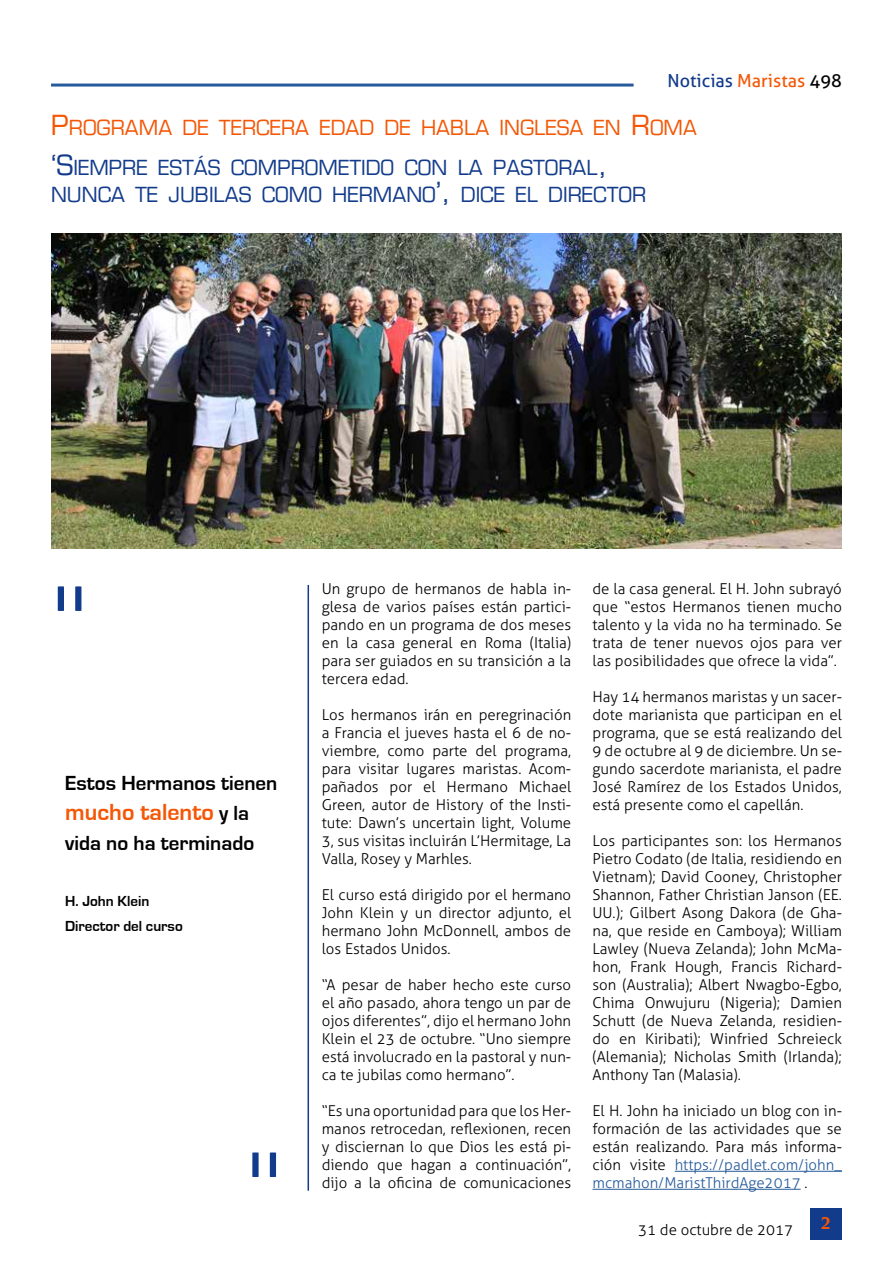
<style>
.page{position:relative;width:893px;height:1263px;background:#fff}
.page>*{position:absolute;margin:0;border:0;box-sizing:border-box;transform-origin:0 0}
.t1{font:300 90px "Aller";color:#123b8b}
.t2{font:700 24px "Eurostile";color:#f45706}
.t3{font:700 21px "Eurostile";color:#000}
.t4{font:20.25px/39.8px "Eurostile";color:#f45706}
.t5{font:20.25px "Eurostile";color:#123b8b}
.t6{font:18px "Aller";color:#123b8b}
.t7{font:700 18px "Novarese IT Cby BT";color:#f45706}
.t8{font:300 15px/18px "Aller";color:#000;text-align:justify}
.t9{font:700 15px/24.8px "Eurostile";color:#000}
.s1{color:#f45706}
.s2{color:#000}
.s3{font-size:27px}
.s4{font-size:27px;color:#123b8b}
.s5{color:#123b8b}
.s6{font-size:21px;color:#000}
.s7{color:#275b9b}
</style>
<div class="page">
<hr style="left:51px;top:84px;width:583px;height:3px;background:#275b9b">
<div style="left:810px;top:1208px;width:32px;height:31px;background:#123b8b"></div>
<hr style="left:308px;top:585px;width:1px;height:606px;background:#123b8b">
<img style="left:51px;top:234px;width:791px;height:315px">
<hr style="left:675px;top:1171px;width:167px;height:1px;background:#275b9b">
<hr style="left:592px;top:1189px;width:209px;height:1px;background:#275b9b">
<p class="t6" style="left:667px;top:69px;width:176px">Noticias <span class="s1">Maristas</span> <span class="s2">498</span></p>
<h3 class="t4" style="left:51px;top:108px;width:647px"><span class="s3">P</span>ROGRAMA DE TERCERA EDAD DE HABLA INGLESA EN <span class="s3">R</span>OMA <span class="s4">‘S</span><span class="s5">IEMPRE ESTÁS COMPROMETIDO CON LA PASTORAL</span><span class="s4">,</span></h3>
<h3 class="t5" style="left:51px;top:182px;width:597px">NUNCA TE JUBILAS COMO HERMANO<span class="s3">’,</span> DICE EL DIRECTOR</h3>
<h1 class="t1" style="left:51px;top:565px;width:39px">"</h1>
<h3 class="t3" style="left:65px;top:771px;width:214px">Estos Hermanos tienen</h3>
<h2 class="t2" style="left:65px;top:799px;width:185px">mucho talento <span class="s6">y la</span></h2>
<h3 class="t3" style="left:65px;top:831px;width:191px">vida no ha terminado</h3>
<p class="t9" style="left:65px;top:889px;width:119px">H. John Klein<br>Director del curso</p>
<h1 class="t1" style="left:246px;top:1131px;width:39px">"</h1>
<p class="t8" style="left:322px;top:580px;width:251px">Un grupo de hermanos de habla in&shy;glesa de varios países están partici&shy;pando en un programa de dos meses en la casa general en Roma (Italia) para ser guiados en su transición a la tercera edad.</p>
<p class="t8" style="left:322px;top:706px;width:251px">Los hermanos irán en peregrinación a Francia el jueves hasta el 6 de no&shy;viembre, como parte del programa, para visitar lugares maristas. Acom&shy;pañados por el Hermano Michael Green, autor de History of the Insti&shy;tute: Dawn’s uncertain light, Volume 3, sus visitas incluirán L’Hermitage, La Valla, Rosey y Marhles.</p>
<p class="t8" style="left:322px;top:886px;width:251px">El curso está dirigido por el hermano John Klein y un director adjunto, el hermano John McDonnell, ambos de los Estados Unidos.</p>
<p class="t8" style="left:322px;top:976px;width:251px">“A pesar de haber hecho este curso el año pasado, ahora tengo un par de ojos diferentes”, dijo el hermano John Klein el 23 de octubre. “Uno siempre está involucrado en la pastoral y nun&shy;ca te jubilas como hermano”.</p>
<p class="t8" style="left:322px;top:1102px;width:251px">“Es una oportunidad para que los Her&shy;manos retrocedan, reflexionen, recen y disciernan lo que Dios les está pi&shy;diendo que hagan a continuación”, dijo a la oficina de comunicaciones</p>
<p class="t8" style="left:592px;top:580px;width:251px">de la casa general. El H. John subrayó que “estos Hermanos tienen mucho talento y la vida no ha terminado. Se trata de tener nuevos ojos para ver las posibilidades que ofrece la vida”.</p>
<p class="t8" style="left:592px;top:688px;width:251px">Hay 14 hermanos maristas y un sacer&shy;dote marianista que participan en el programa, que se está realizando del 9 de octubre al 9 de diciembre. Un se&shy;gundo sacerdote marianista, el padre José Ramírez de los Estados Unidos, está presente como el capellán.</p>
<p class="t8" style="left:592px;top:832px;width:251px">Los participantes son: los Hermanos Pietro Codato (de Italia, residiendo en Vietnam); David Cooney, Christopher Shannon, Father Christian Janson (EE.<br>UU.); Gilbert Asong Dakora (de Gha&shy;na, que reside en Camboya); William Lawley (Nueva Zelanda); John McMa&shy;hon, Frank Hough, Francis Richard&shy;son (Australia); Albert Nwagbo-Egbo, Chima Onwujuru (Nigeria); Damien Schutt (de Nueva Zelanda, residien&shy;do en Kiribati); Winfried Schreieck (Alemania); Nicholas Smith (Irlanda); Anthony Tan (Malasia).</p>
<p class="t8" style="left:592px;top:1102px;width:251px">El H. John ha iniciado un blog con in&shy;formación de las actividades que se están realizando. Para más informa&shy;ción visite <span class="s7">https://padlet.com/john_ mcmahon/MaristThirdAge2017</span> .</p>
<p class="t8" style="left:638px;top:1220px;width:156px">31 de octubre de 2017</p>
<p class="t7" style="left:821px;top:1212px;width:12px">2</p>
</div>
